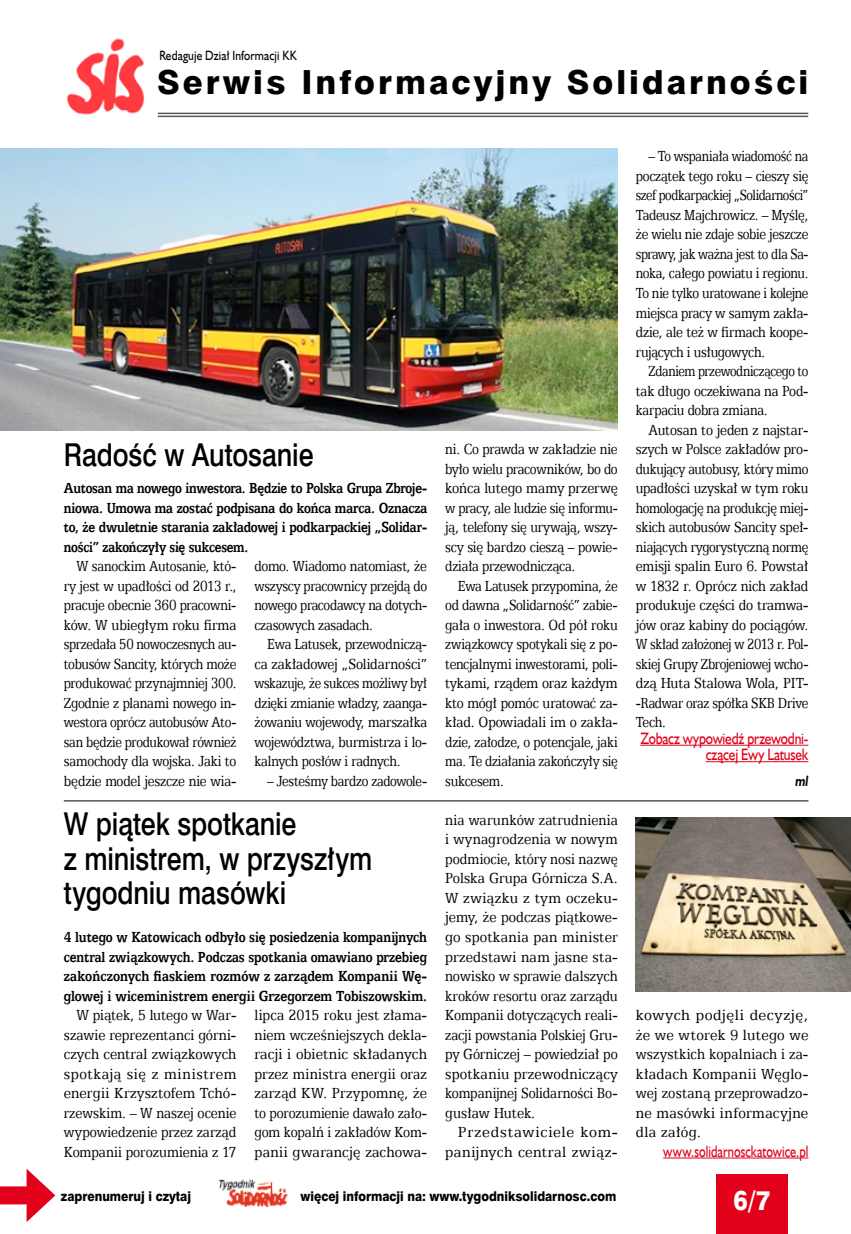
<style>
.page{position:relative;width:851px;height:1234px;background:#fff}
.page>*{position:absolute;margin:0;border:0;box-sizing:border-box;transform-origin:0 0}
.t1{font:33.3px "Swis 721 Hv EU";letter-spacing:.09em;color:#000}
.t2{font:31.5px/34.5px "Swis 721 Md EU";letter-spacing:-.005em;color:#000;scale:.85 1}
.t3{font:27px "Swis 721 Hv EU";color:#fff;scale:.9 1}
.t4{font:16.5px/19.5px "Egyptian 505 EU";letter-spacing:-.01em;color:#000;text-align:justify;scale:.82 1}
.t5{font:16.5px/19.5px "Egyptian 505 EU";letter-spacing:-.01em;color:#000;text-align:justify;scale:.84 1}
.t6{font:16.5px/19.5px "Egyptian 505 EU";letter-spacing:-.01em;color:#000;text-align:justify;scale:.87 1}
.t7{font:16.5px/19.5px "Egyptian 505 EU";letter-spacing:-.01em;color:#000;text-align:justify;scale:.8 1}
.t8{font:16.5px/19.5px "Egyptian 505 EU";letter-spacing:-.01em;color:#000;text-align:justify;scale:.83 1}
.t9{font:700 16.5px/19.5px "Egyptian 505 EU";letter-spacing:-.005em;color:#000;text-align:justify;scale:.84 1}
.t10{font:16.5px/19.5px "Egyptian 505 EU";letter-spacing:-.01em;color:#000;text-align:justify;scale:.88 1}
.t11{font:700 16.5px/19.5px "Egyptian 505 EU";letter-spacing:-.005em;color:#000;text-align:justify;scale:.85 1}
.t12{font:16.5px/19.5px "Egyptian 505 EU";letter-spacing:-.01em;color:#000;text-align:justify;scale:.86 1}
.t13{font:16.5px/19.5px "Egyptian 505 EU";letter-spacing:-.01em;color:#000;text-align:justify;scale:.95 1}
.t14{font:16.5px/19.5px "Egyptian 505 EU";letter-spacing:-.01em;color:#000;text-align:justify;scale:.79 1}
.t15{font:16.5px/16.5px "Humanst 521 EU";letter-spacing:-.01em;color:#e2001a;text-align:right;scale:.82 1}
.t16{font:16.5px/19.5px "Egyptian 505 EU";letter-spacing:.04em;color:#000;text-align:right;scale:.96 1}
.t17{font:16.5px "Humanst 521 EU";letter-spacing:-.01em;color:#e2001a;scale:.75 1}
.t18{font:16.5px "Egyptian 505 EU";letter-spacing:-.01em;color:#000;scale:.81 1}
.t19{font:italic 700 15px "Humanst 521 EU";color:#000;scale:.82 1}
.t20{font:13.5px "Swis 721 Hv EU";color:#000;scale:.9 1}
.t21{font:13.5px "Humanst 521 EU";letter-spacing:.015em;color:#000;scale:.85 1}
</style>
<div class="page">
<div style="left:716px;top:1174px;width:72px;height:59px;background:#e2001a"></div>
<img style="left:219px;top:1179px;width:69px;height:27px">
<div style="left:0;top:1186px;width:38px;height:18px;background:#e2001a"></div>
<svg style="left:27px;top:1169px;width:28px;height:52px"></svg>
<img style="left:66px;top:38px;width:80px;height:77px">
<hr style="left:158px;top:113px;width:650px;height:1px;background:#58585a">
<hr style="left:158px;top:116px;width:650px;height:1px;background:#58585a">
<hr style="left:640px;top:744px;width:168px;height:1px;background:#e2001a">
<hr style="left:705px;top:761px;width:103px;height:1px;background:#e2001a">
<hr style="left:663px;top:1157px;width:145px;height:1px;background:#e2001a">
<img style="left:0;top:149px;width:617px;height:281px">
<img style="left:635px;top:817px;width:215px;height:174px">
<hr style="left:64px;top:800px;width:744px;height:1px;background:#000">
<p class="t21" style="left:159px;top:47px;width:163px">Redaguje Dział Informacji KK</p>
<h1 class="t1" style="left:157px;top:62px;width:652px">Serwis Informacyjny Solidarności</h1>
<h2 class="t2" style="left:64px;top:439px;width:295px">Radość w Autosanie</h2>
<p class="t11" style="left:64px;top:478px;width:429px">Autosan ma nowego inwestora. Będzie to Polska Grupa Zbroje&shy;niowa. Umowa ma zostać podpisana do końca marca. Oznacza to, że dwuletnie starania zakładowej i podkarpackiej „Solidar&shy;ności” zakończyły się sukcesem.</p>
<p class="t4" style="left:64px;top:556px;width:212px;text-indent:13px">W sanockim Autosanie, któ&shy;ry jest w upadłości od 2013 r., pracuje obecnie 360 pracowni&shy;ków. W ubiegłym roku firma sprzedała 50 nowoczesnych au&shy;tobusów Sancity, których może produkować przynajmniej 300.<br>Zgodnie z planami nowego in&shy;westora oprócz autobusów Ato&shy;san będzie produkował również samochody dla wojska. Jaki to będzie model jeszcze nie wia-</p>
<p class="t8" style="left:254px;top:556px;width:209px">domo. Wiadomo natomiast, że wszyscy pracownicy przejdą do nowego pracodawcy na dotych&shy;czasowych zasadach.</p>
<p class="t4" style="left:254px;top:634px;width:212px;text-indent:13px">Ewa Latusek, przewodniczą&shy;ca zakładowej „Solidarności” wskazuje, że sukces możliwy był dzięki zmianie władzy, zaanga&shy;żowaniu wojewody, marszałka województwa, burmistrza i lo&shy;kalnych posłów i radnych.</p>
<p class="t18" style="left:267px;top:771px;width:199px">– Jesteśmy bardzo zadowole-</p>
<h2 class="t2" style="left:64px;top:808px;width:364px">W piątek spotkanie<br>z ministrem, w przyszłym tygodniu masówki</h2>
<p class="t9" style="left:64px;top:926px;width:434px">4 lutego w Katowicach odbyło się posiedzenia kompanijnych central związkowych. Podczas spotkania omawiano przebieg zakończonych fiaskiem rozmów z zarządem Kompanii Wę&shy;glowej i wiceministrem energii Grzegorzem Tobiszowskim.</p>
<p class="t12" style="left:64px;top:1004px;width:202px;text-indent:13px">W piątek, 5 lutego w War&shy;szawie reprezentanci górni&shy;czych central związkowych spotkają się z ministrem energii Krzysztofem Tchó&shy;rzewskim. – W naszej ocenie wypowiedzenie przez zarząd Kompanii porozumienia z 17</p>
<p class="t10" style="left:254px;top:1004px;width:198px">lipca 2015 roku jest złama&shy;niem wcześniejszych dekla&shy;racji i obietnic składanych przez ministra energii oraz zarząd KW. Przypomnę, że to porozumienie dawało zało&shy;gom kopalń i zakładów Kom&shy;panii gwarancję zachowa-</p>
<p class="t8" style="left:445px;top:439px;width:209px">ni. Co prawda w zakładzie nie było wielu pracowników, bo do końca lutego mamy przerwę w pracy, ale ludzie się informu&shy;ją, telefony się urywają, wszy&shy;scy się bardzo cieszą – powie&shy;działa przewodnicząca.</p>
<p class="t4" style="left:445px;top:575px;width:212px;text-indent:13px">Ewa Latusek przypomina, że od dawna „Solidarność” zabie&shy;gała o inwestora. Od pół roku związkowcy spotykali się z po&shy;tencjalnymi inwestorami, poli&shy;tykami, rządem oraz każdym kto mógł pomóc uratować za&shy;kład. Opowiadali im o zakła&shy;dzie, załodze, o potencjale, jaki ma. Te działania zakończyły się sukcesem.</p>
<p class="t6" style="left:445px;top:809px;width:200px">nia warunków zatrudnienia i wynagrodzenia w nowym podmiocie, który nosi nazwę Polska Grupa Górnicza S.A.<br>W związku z tym oczeku&shy;jemy, że podczas piątkowe&shy;go spotkania pan minister przedstawi nam jasne sta&shy;nowisko w sprawie dalszych kroków resortu oraz zarządu Kompanii dotyczących reali&shy;zacji powstania Polskiej Gru&shy;py Górniczej – powiedział po spotkaniu przewodniczący kompanijnej Solidarności Bo&shy;gusław Hutek.</p>
<p class="t16" style="left:445px;top:1121px;width:181px">Przedstawiciele kom&shy;panijnych central związ-</p>
<p class="t20" style="left:61px;top:1187px;width:146px">zaprenumeruj i czytaj</p>
<p class="t20" style="left:300px;top:1187px;width:352px">więcej informacji na: www.tygodniksolidarnosc.com</p>
<p class="t7" style="left:635px;top:146px;width:217px;text-indent:13px">– To wspaniała wiadomość na początek tego roku – cieszy się szef podkarpackiej „Solidarności” Tadeusz Majchrowicz. – Myślę, że wielu nie zdaje sobie jeszcze sprawy, jak ważna jest to dla Sa&shy;noka, całego powiatu i regionu.<br>To nie tylko uratowane i kolejne miejsca pracy w samym zakła&shy;dzie, ale też w firmach koope&shy;rujących i usługowych.</p>
<p class="t14" style="left:635px;top:361px;width:220px;text-indent:13px">Zdaniem przewodniczącego to tak długo oczekiwana na Pod&shy;karpaciu dobra zmiana.</p>
<p class="t5" style="left:635px;top:419px;width:207px;text-indent:13px">Autosan to jeden z najstar&shy;szych w Polsce zakładów pro&shy;dukujący autobusy, który mimo upadłości uzyskał w tym roku homologację na produkcję miej&shy;skich autobusów Sancity speł&shy;niających rygorystyczną normę emisji spalin Euro 6. Powstał w 1832 r. Oprócz nich zakład produkuje części do tramwa&shy;jów oraz kabiny do pociągów.<br>W skład założonej w 2013 r. Pol&shy;skiej Grupy Zbrojeniowej wcho&shy;dzą Huta Stalowa Wola, PIT--Radwar oraz spółka SKB Drive Tech.</p>
<p class="t15" style="left:640px;top:729px;width:206px">Zobacz wypowiedź przewodni&shy;czącej Ewy Latusek</p>
<p class="t19" style="left:795px;top:771px;width:17px">ml</p>
<p class="t13" style="left:635px;top:1004px;width:183px">kowych podjęli decyzję, że we wtorek 9 lutego we wszystkich kopalniach i za&shy;kładach Kompanii Węglo&shy;wej zostaną przeprowadzo&shy;ne masówki informacyjne dla załóg.</p>
<p class="t17" style="left:663px;top:1140px;width:195px">www.solidarnosckatowice.pl</p>
<h3 class="t3" style="left:733px;top:1183px;width:42px">6/7</h3>
</div>
